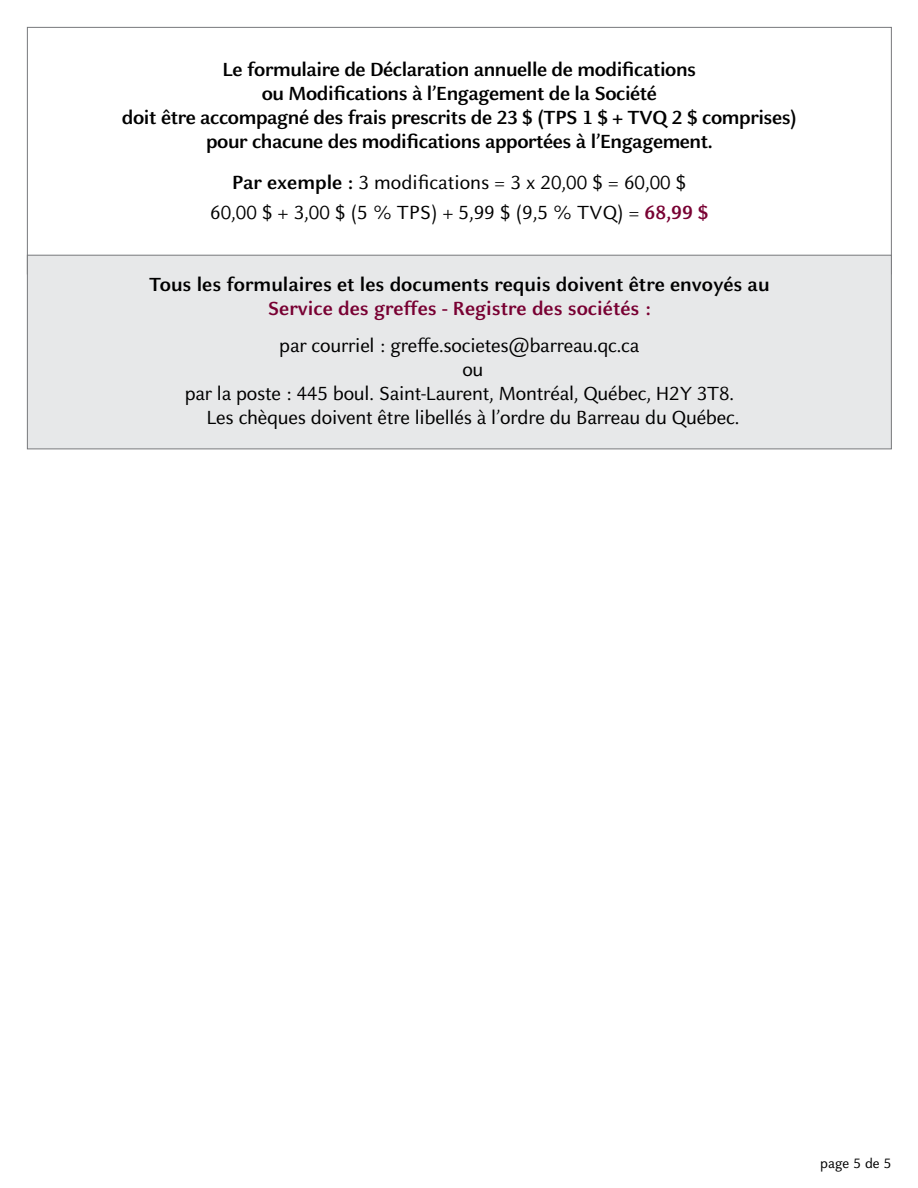
<style>
.page{position:relative;width:918px;height:1188px;background:#fff}
.page>*{position:absolute;margin:0;border:0;box-sizing:border-box;transform-origin:0 0}
.t1{font:21px/24px "Barreau Sans";letter-spacing:-.01em;color:#000}
.t2{font:700 21px/24px "Barreau Sans";letter-spacing:-.02em;color:#000;text-align:center}
.t3{font:700 21px/24px "Barreau Sans";color:#000;text-align:center}
.t4{font:15px "Barreau Sans";color:#000}
.s1{font-weight:700}
.s2{font-weight:700;color:#780032}
.s3{color:#780032}
</style>
<div class="page">
<div style="left:27px;top:255px;width:865px;height:194px;background:#e7e8e9;border:1px solid #77787b"></div>
<p class="t2" style="left:122px;top:57px;width:676px">Le formulaire de Déclaration annuelle de modifications<br>ou Modifications à l’Engagement de la Société<br>doit être accompagné des frais prescrits de 23 $ (TPS 1 $ + TVQ 2 $ comprises) pour chacune des modifications apportées à l’Engagement.</p>
<p class="t1" style="left:232px;top:170px;width:456px"><span class="s1">Par exemple :</span> 3 modifications = 3 x 20,00 $ = 60,00 $</p>
<p class="t1" style="left:210px;top:200px;width:500px">60,00 $ + 3,00 $ (5 % TPS) + 5,99 $ (9,5 % TVQ) = <span class="s2">68,99 $</span></p>
<p class="t3" style="left:149px;top:272px;width:622px">Tous les formulaires et les documents requis doivent être envoyés au<br><span class="s3">Service des greffes - Registre des sociétés :</span></p>
<p class="t1" style="left:462px;top:334px;width:179px;text-indent:-183px">par courriel : greffe.societes@barreau.qc.ca ou</p>
<p class="t1" style="left:185px;top:382px;width:556px;text-align:right">par la poste : 445 boul. Saint-Laurent, Montréal, Québec, H2Y 3T8.<br>Les chèques doivent être libellés à l’ordre du Barreau du Québec.</p>
<p class="t4" style="left:820px;top:1155px;width:73px">page 5 de 5</p>
</div>
